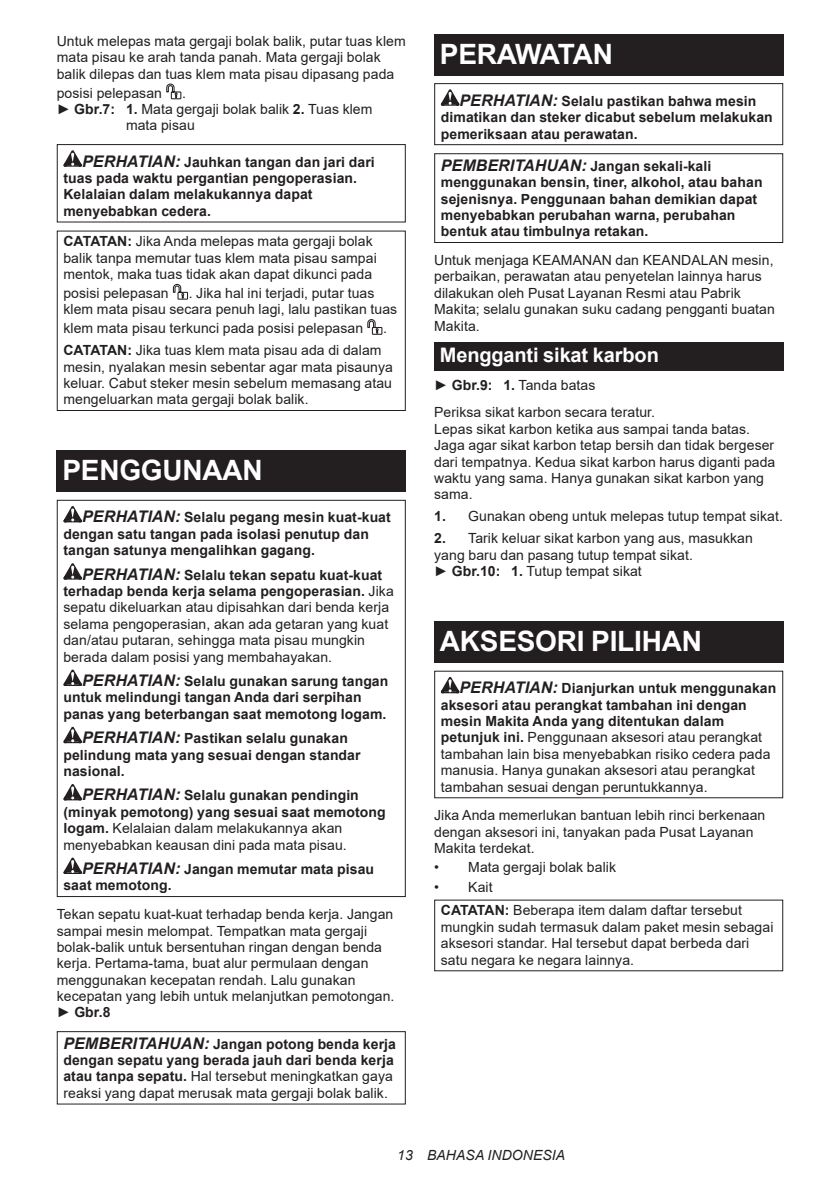
<style>
.page{position:relative;width:840px;height:1191px;background:#fff}
.page>*{position:absolute;margin:0;border:0;box-sizing:border-box;transform-origin:0 0}
.t1{font:700 28px "Arial";letter-spacing:-.01em;color:#fff}
.t2{font:700 28px "Arial";letter-spacing:-.035em;color:#fff}
.t3{font:700 20px "Arial";letter-spacing:-.01em;color:#fff}
.t4{font:14px/16.4px "Arial";letter-spacing:.005em;color:#231f20}
.t5{font:700 14px/16.4px "Arial";letter-spacing:.005em;color:#231f20}
.t6{font:italic 14px "Arial";letter-spacing:.005em;color:#231f20}
.s1{font-weight:700}
.s2{font-style:italic;font-size:16px}
.s3{font-weight:700;font-style:italic;font-size:16px}
.s4{font-weight:400}
</style>
<div class="page">
<svg style="left:166px;top:83px;width:16px;height:17px"></svg>
<svg style="left:63px;top:150px;width:19px;height:17px"></svg>
<div style="left:57px;top:144px;width:348px;height:78px;border:1px solid #231f20"></div>
<svg style="left:172px;top:283px;width:16px;height:17px"></svg>
<svg style="left:367px;top:319px;width:16px;height:16px"></svg>
<div style="left:57px;top:230px;width:348px;height:181px;border:1px solid #231f20"></div>
<div style="left:57px;top:451px;width:348px;height:41px;background:#231f20"></div>
<svg style="left:63px;top:506px;width:19px;height:16px"></svg>
<svg style="left:63px;top:563px;width:19px;height:16px"></svg>
<svg style="left:63px;top:669px;width:19px;height:17px"></svg>
<svg style="left:63px;top:727px;width:19px;height:16px"></svg>
<svg style="left:63px;top:784px;width:19px;height:16px"></svg>
<svg style="left:63px;top:857px;width:19px;height:17px"></svg>
<div style="left:57px;top:500px;width:348px;height:397px;border:1px solid #231f20"></div>
<div style="left:57px;top:1031px;width:348px;height:73px;border:1px solid #231f20"></div>
<div style="left:434px;top:34px;width:348px;height:41px;background:#231f20"></div>
<svg style="left:440px;top:89px;width:19px;height:17px"></svg>
<div style="left:434px;top:83px;width:348px;height:62px;border:1px solid #231f20"></div>
<div style="left:434px;top:153px;width:348px;height:90px;border:1px solid #231f20"></div>
<div style="left:434px;top:342px;width:348px;height:28px;background:#231f20"></div>
<div style="left:434px;top:621px;width:348px;height:41px;background:#231f20"></div>
<svg style="left:440px;top:677px;width:19px;height:16px"></svg>
<p class="t4" style="left:57px;top:33px;width:350px">Untuk melepas mata gergaji bolak balik, putar tuas klem mata pisau ke arah tanda panah. Mata gergaji bolak balik dilepas dan tuas klem mata pisau dipasang pada</p>
<p class="t4" style="left:57px;top:84px;width:107px">posisi pelepasan</p>
<p class="t4" style="left:182px;top:84px;width:5px">.</p>
<p class="t4" style="left:57px;top:101px;width:317px">► <span class="s1">Gbr.7: 1.</span> Mata gergaji bolak balik <span class="s1">2.</span> Tuas klem</p>
<p class="t4" style="left:126px;top:117px;width:70px">mata pisau</p>
<p class="t5" style="left:63px;top:154px;width:313px;text-indent:19px"><span class="s2">PERHATIAN:</span> Jauhkan tangan dan jari dari tuas pada waktu pergantian pengoperasian.<br>Kelalaian dalam melakukannya dapat menyebabkan cedera.</p>
<p class="t4" style="left:63px;top:233px;width:315px"><span class="s1">CATATAN:</span> Jika Anda melepas mata gergaji bolak balik tanpa memutar tuas klem mata pisau sampai mentok, maka tuas tidak akan dapat dikunci pada</p>
<p class="t4" style="left:63px;top:285px;width:107px">posisi pelepasan</p>
<p class="t4" style="left:63px;top:285px;width:335px;text-indent:125px">. Jika hal ini terjadi, putar tuas klem mata pisau secara penuh lagi, lalu pastikan tuas</p>
<p class="t4" style="left:63px;top:320px;width:301px">klem mata pisau terkunci pada posisi pelepasan</p>
<p class="t4" style="left:383px;top:320px;width:5px">.</p>
<p class="t4" style="left:63px;top:342px;width:331px"><span class="s1">CATATAN:</span> Jika tuas klem mata pisau ada di dalam mesin, nyalakan mesin sebentar agar mata pisaunya keluar. Cabut steker mesin sebelum memasang atau mengeluarkan mata gergaji bolak balik.</p>
<h1 class="t1" style="left:62px;top:451px;width:202px">PENGGUNAAN</h1>
<p class="t5" style="left:63px;top:509px;width:329px;text-indent:19px"><span class="s2">PERHATIAN:</span> Selalu pegang mesin kuat-kuat dengan satu tangan pada isolasi penutup dan tangan satunya mengalihkan gagang.</p>
<p class="t4" style="left:63px;top:566px;width:332px;text-indent:19px"><span class="s3">PERHATIAN:</span> <span class="s1">Selalu tekan sepatu kuat-kuat terhadap benda kerja selama pengoperasian.</span> Jika sepatu dikeluarkan atau dipisahkan dari benda kerja selama pengoperasian, akan ada getaran yang kuat dan/atau putaran, sehingga mata pisau mungkin berada dalam posisi yang membahayakan.</p>
<p class="t5" style="left:63px;top:673px;width:326px;text-indent:19px"><span class="s2">PERHATIAN:</span> Selalu gunakan sarung tangan untuk melindungi tangan Anda dari serpihan panas yang beterbangan saat memotong logam.</p>
<p class="t5" style="left:63px;top:730px;width:298px;text-indent:19px"><span class="s2">PERHATIAN:</span> Pastikan selalu gunakan pelindung mata yang sesuai dengan standar nasional.</p>
<p class="t5" style="left:63px;top:787px;width:323px;text-indent:19px"><span class="s2">PERHATIAN:</span> Selalu gunakan pendingin (minyak pemotong) yang sesuai saat memotong logam. <span class="s4">Kelalaian dalam melakukannya akan menyebabkan keausan dini pada mata pisau.</span></p>
<p class="t5" style="left:63px;top:861px;width:312px;text-indent:19px"><span class="s2">PERHATIAN:</span> Jangan memutar mata pisau saat memotong.</p>
<p class="t4" style="left:57px;top:906px;width:339px">Tekan sepatu kuat-kuat terhadap benda kerja. Jangan sampai mesin melompat. Tempatkan mata gergaji bolak-balik untuk bersentuhan ringan dengan benda kerja. Pertama-tama, buat alur permulaan dengan menggunakan kecepatan rendah. Lalu gunakan kecepatan yang lebih untuk melanjutkan pemotongan. ► <span class="s1">Gbr.8</span></p>
<p class="t5" style="left:63px;top:1035px;width:334px"><span class="s2">PEMBERITAHUAN:</span> Jangan potong benda kerja dengan sepatu yang berada jauh dari benda kerja atau tanpa sepatu. <span class="s4">Hal tersebut meningkatkan gaya reaksi yang dapat merusak mata gergaji bolak balik.</span></p>
<h1 class="t2" style="left:439px;top:34px;width:174px">PERAWATAN</h1>
<p class="t5" style="left:440px;top:93px;width:333px;text-indent:19px"><span class="s2">PERHATIAN:</span> Selalu pastikan bahwa mesin dimatikan dan steker dicabut sebelum melakukan pemeriksaan atau perawatan.</p>
<p class="t5" style="left:440px;top:158px;width:323px"><span class="s2">PEMBERITAHUAN:</span> Jangan sekali-kali menggunakan bensin, tiner, alkohol, atau bahan sejenisnya. Penggunaan bahan demikian dapat menyebabkan perubahan warna, perubahan bentuk atau timbulnya retakan.</p>
<p class="t4" style="left:434px;top:252px;width:342px">Untuk menjaga KEAMANAN dan KEANDALAN mesin, perbaikan, perawatan atau penyetelan lainnya harus dilakukan oleh Pusat Layanan Resmi atau Pabrik Makita; selalu gunakan suku cadang pengganti buatan Makita.</p>
<h2 class="t3" style="left:439px;top:341px;width:220px">Mengganti sikat karbon</h2>
<p class="t4" style="left:434px;top:371px;width:222px;line-height:27.8px">► <span class="s1">Gbr.9: 1.</span> Tanda batas<br>Periksa sikat karbon secara teratur.</p>
<p class="t4" style="left:434px;top:420px;width:342px">Lepas sikat karbon ketika aus sampai tanda batas.<br>Jaga agar sikat karbon tetap bersih dan tidak bergeser dari tempatnya. Kedua sikat karbon harus diganti pada waktu yang sama. Hanya gunakan sikat karbon yang sama.</p>
<p class="t4" style="left:434px;top:508px;width:350px"><span class="s1">1.</span> Gunakan obeng untuk melepas tutup tempat sikat.</p>
<p class="t4" style="left:434px;top:530px;width:320px"><span class="s1">2.</span> Tarik keluar sikat karbon yang aus, masukkan yang baru dan pasang tutup tempat sikat.<br>► <span class="s1">Gbr.10: 1.</span> Tutup tempat sikat</p>
<h1 class="t1" style="left:439px;top:621px;width:263px">AKSESORI PILIHAN</h1>
<p class="t4" style="left:440px;top:680px;width:337px;text-indent:19px"><span class="s3">PERHATIAN:</span> <span class="s1">Dianjurkan untuk menggunakan aksesori atau perangkat tambahan ini dengan mesin Makita Anda yang ditentukan dalam petunjuk ini.</span> Penggunaan aksesori atau perangkat tambahan lain bisa menyebabkan risiko cedera pada manusia. Hanya gunakan aksesori atau perangkat tambahan sesuai dengan peruntukkannya.</p>
<p class="t4" style="left:434px;top:807px;width:332px">Jika Anda memerlukan bantuan lebih rinci berkenaan dengan aksesori ini, tanyakan pada Pusat Layanan<br>Makita terdekat.</p>
<p class="t4" style="left:434px;top:859px;width:183px">• Mata gergaji bolak balik</p>
<p class="t4" style="left:440px;top:874px;width:302px;line-height:23.8px;text-indent:-7px">• Kait<br><span class="s1">CATATAN:</span> Beberapa item dalam daftar tersebut</p>
<p class="t4" style="left:440px;top:918px;width:334px">mungkin sudah termasuk dalam paket mesin sebagai aksesori standar. Hal tersebut dapat berbeda dari satu negara ke negara lainnya.</p>
<p class="t6" style="left:397px;top:1146px;width:169px">13 BAHASA INDONESIA</p>
</div>
